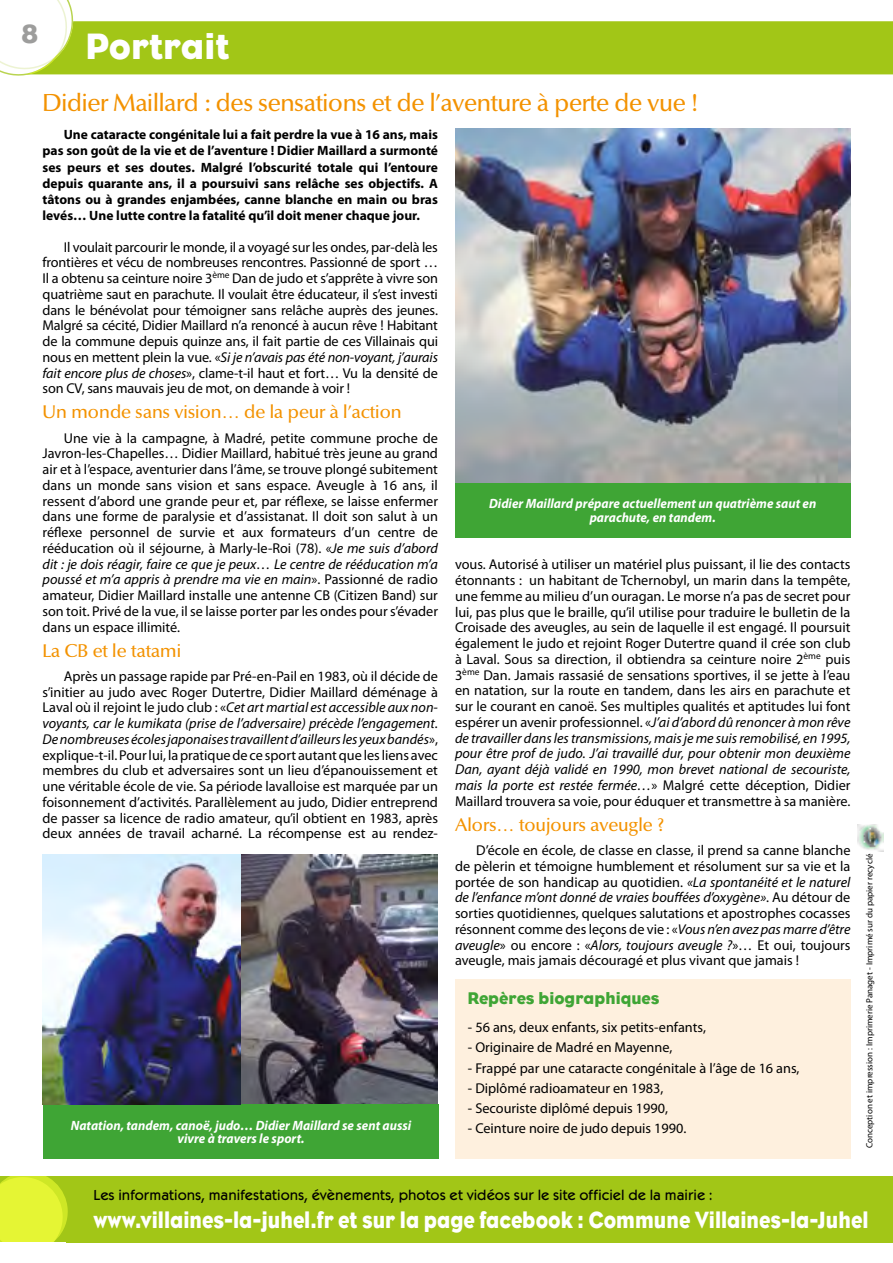
<style>
.page{position:relative;width:893px;height:1263px;background:#fff}
.page>*{position:absolute;margin:0;border:0;box-sizing:border-box;transform-origin:0 0}
.t1{font:37.5px "Bureau Eagle";color:#fff}
.t2{font:27px "Bureau Eagle";color:#9d9d9c}
.t3{font:24px "Bureau Eagle";color:#fff;scale:.88 1}
.t4{font:500 24px "Optima BQ";letter-spacing:-.01em;color:#f39200}
.t5{font:500 18px "Optima BQ";color:#f39200}
.t6{font:17.25px "Bureau Eagle";color:#3fa535}
.t7{font:500 15px "Kabel Itc T";color:#000}
.t8{font:14.25px/15.8px "Myriad Pro";color:#000;text-align:justify}
.t9{font:700 13.5px/16.2px "Myriad Pro";color:#000;text-align:justify}
.t10{font:italic 700 13.5px/13.5px "Myriad Pro";color:#fff;text-align:center;scale:.96 1}
.t11{font:9px "Myriad Pro";color:#000}
.s1{font-style:italic}
</style>
<div class="page">
<div style="left:78px;top:21px;width:815px;height:54px;background:#a2c617"></div>
<svg style="left:0;top:0;width:78px;height:76px"></svg>
<img style="left:858px;top:824px;width:26px;height:27px">
<div style="left:0;top:1176px;width:893px;height:66px;background:#a2c617"></div>
<svg style="left:0;top:1176px;width:71px;height:67px;background:#d9ed2e"></svg>
<div style="left:0;top:1242px;width:65px;height:20px;background:#fff"></div>
<div style="left:455px;top:483px;width:395px;height:54px;background:#3fa535"></div>
<img style="left:43px;top:854px;width:395px;height:250px">
<div style="left:43px;top:1104px;width:396px;height:55px;background:#3fa535"></div>
<img style="left:455px;top:129px;width:395px;height:354px">
<div style="left:455px;top:979px;width:395px;height:180px;background:#fef0de"></div>
<h2 class="t2" style="left:22px;top:19px;width:18px">8</h2>
<h1 class="t1" style="left:85px;top:25px;width:146px">Portrait</h1>
<h3 class="t4" style="left:43px;top:89px;width:656px">Didier Maillard : des sensations et de l’aventure à perte de vue !</h3>
<p class="t9" style="left:43px;top:126px;width:397px;text-indent:21px">Une cataracte congénitale lui a fait perdre la vue à 16 ans, mais pas son goût de la vie et de l’aventure ! Didier Maillard a surmonté ses peurs et ses doutes. Malgré l’obscurité totale qui l’entoure depuis quarante ans, il a poursuivi sans relâche ses objectifs. A tâtons ou à grandes enjambées, canne blanche en main ou bras levés… Une lutte contre la fatalité qu’il doit mener chaque jour.</p>
<p class="t8" style="left:43px;top:239px;width:397px;text-indent:21px">Il voulait parcourir le monde, il a voyagé sur les ondes, par-delà les frontières et vécu de nombreuses rencontres. Passionné de sport … Il a obtenu sa ceinture noire 3<sup>ème</sup> Dan de judo et s’apprête à vivre son quatrième saut en parachute. Il voulait être éducateur, il s’est investi dans le bénévolat pour témoigner sans relâche auprès des jeunes.<br>Malgré sa cécité, Didier Maillard n’a renoncé à aucun rêve ! Habitant de la commune depuis quinze ans, il fait partie de ces Villainais qui nous en mettent plein la vue. «<span class="s1">Si je n’avais pas été non-voyant, j’aurais fait encore plus de choses</span>», clame-t-il haut et fort… Vu la densité de son CV, sans mauvais jeu de mot, on demande à voir !</p>
<p class="t5" style="left:43px;top:402px;width:361px">Un monde sans vision… de la peur à l’action</p>
<p class="t8" style="left:43px;top:430px;width:397px;text-indent:21px">Une vie à la campagne, à Madré, petite commune proche de Javron-les-Chapelles… Didier Maillard, habitué très jeune au grand air et à l’espace, aventurier dans l’âme, se trouve plongé subitement dans un monde sans vision et sans espace. Aveugle à 16 ans, il ressent d’abord une grande peur et, par réflexe, se laisse enfermer dans une forme de paralysie et d’assistanat. Il doit son salut à un réflexe personnel de survie et aux formateurs d’un centre de rééducation où il séjourne, à Marly-le-Roi (78). «<span class="s1">Je me suis d’abord dit : je dois réagir, faire ce que je peux… Le centre de rééducation m’a poussé et m’a appris à prendre ma vie en main</span>». Passionné de radio amateur, Didier Maillard installe une antenne CB (Citizen Band) sur son toit. Privé de la vue, il se laisse porter par les ondes pour s’évader dans un espace illimité.</p>
<p class="t5" style="left:43px;top:640px;width:140px">La CB et le tatami</p>
<p class="t8" style="left:43px;top:668px;width:397px;text-indent:21px">Après un passage rapide par Pré-en-Pail en 1983, où il décide de s’initier au judo avec Roger Dutertre, Didier Maillard déménage à Laval où il rejoint le judo club : «<span class="s1">Cet art martial est accessible aux non&shy;voyants, car le kumikata (prise de l’adversaire) précède l’engagement.<br>De nombreuses écoles japonaises travaillent d’ailleurs les yeux bandés</span>», explique-t-il. Pour lui, la pratique de ce sport autant que les liens avec membres du club et adversaires sont un lieu d’épanouissement et une véritable école de vie. Sa période lavalloise est marquée par un foisonnement d’activités. Parallèlement au judo, Didier entreprend de passer sa licence de radio amateur, qu’il obtient en 1983, après deux années de travail acharné. La récompense est au rendez-</p>
<p class="t10" style="left:71px;top:1118px;width:356px">Natation, tandem, canoë, judo… Didier Maillard se sent aussi vivre à travers le sport.</p>
<p class="t10" style="left:489px;top:497px;width:342px">Didier Maillard prépare actuellement un quatrième saut en parachute, en tandem.</p>
<p class="t8" style="left:455px;top:556px;width:397px">vous. Autorisé à utiliser un matériel plus puissant, il lie des contacts étonnants : un habitant de Tchernobyl, un marin dans la tempête, une femme au milieu d’un ouragan. Le morse n’a pas de secret pour lui, pas plus que le braille, qu’il utilise pour traduire le bulletin de la Croisade des aveugles, au sein de laquelle il est engagé. Il poursuit également le judo et rejoint Roger Dutertre quand il crée son club à Laval. Sous sa direction, il obtiendra sa ceinture noire 2<sup>ème</sup> puis 3<sup>ème</sup> Dan. Jamais rassasié de sensations sportives, il se jette à l’eau en natation, sur la route en tandem, dans les airs en parachute et sur le courant en canoë. Ses multiples qualités et aptitudes lui font espérer un avenir professionnel. «<span class="s1">J’ai d’abord dû renoncer à mon rêve de travailler dans les transmissions, mais je me suis remobilisé, en 1995, pour être prof de judo. J’ai travaillé dur, pour obtenir mon deuxième Dan, ayant déjà validé en 1990, mon brevet national de secouriste, mais la porte est restée fermée…</span>» Malgré cette déception, Didier Maillard trouvera sa voie, pour éduquer et transmettre à sa manière.</p>
<p class="t5" style="left:455px;top:814px;width:210px">Alors… toujours aveugle ?</p>
<p class="t8" style="left:455px;top:842px;width:397px;text-indent:21px">D’école en école, de classe en classe, il prend sa canne blanche de pèlerin et témoigne humblement et résolument sur sa vie et la portée de son handicap au quotidien. <span class="s1">«La spontanéité et le naturel de l’enfance m’ont donné de vraies bouffées d’oxygène»</span>. Au détour de sorties quotidiennes, quelques salutations et apostrophes cocasses résonnent comme des leçons de vie : «<span class="s1">Vous n’en avez pas marre d’être aveugle</span>» ou encore : «<span class="s1">Alors, toujours aveugle ?</span>»… Et oui, toujours aveugle, mais jamais découragé et plus vivant que jamais !</p>
<p class="t11" style="left:864px;top:1148px;width:296px;rotate:-90deg">Conception et impression : Imprimerie Panaget - Imprimé sur du papier recyclé</p>
<p class="t6" style="left:467px;top:989px;width:194px">Repères biographiques</p>
<p class="t8" style="left:468px;top:1019px;width:239px">- 56 ans, deux enfants, six petits-enfants,</p>
<p class="t8" style="left:468px;top:1039px;width:206px">- Originaire de Madré en Mayenne,</p>
<p class="t8" style="left:468px;top:1059px;width:333px">- Frappé par une cataracte congénitale à l’âge de 16 ans,</p>
<p class="t8" style="left:468px;top:1079px;width:197px">- Diplômé radioamateur en 1983,</p>
<p class="t8" style="left:468px;top:1100px;width:202px">- Secouriste diplômé depuis 1990,</p>
<p class="t8" style="left:468px;top:1120px;width:220px">- Ceinture noire de judo depuis 1990.</p>
<p class="t7" style="left:93px;top:1186px;width:621px">Les informations, manifestations, évènements, photos et vidéos sur le site officiel de la mairie :</p>
<h3 class="t3" style="left:93px;top:1206px;width:882px">www.villaines-la-juhel.fr et sur la page facebook : Commune Villaines-la-Juhel</h3>
</div>
